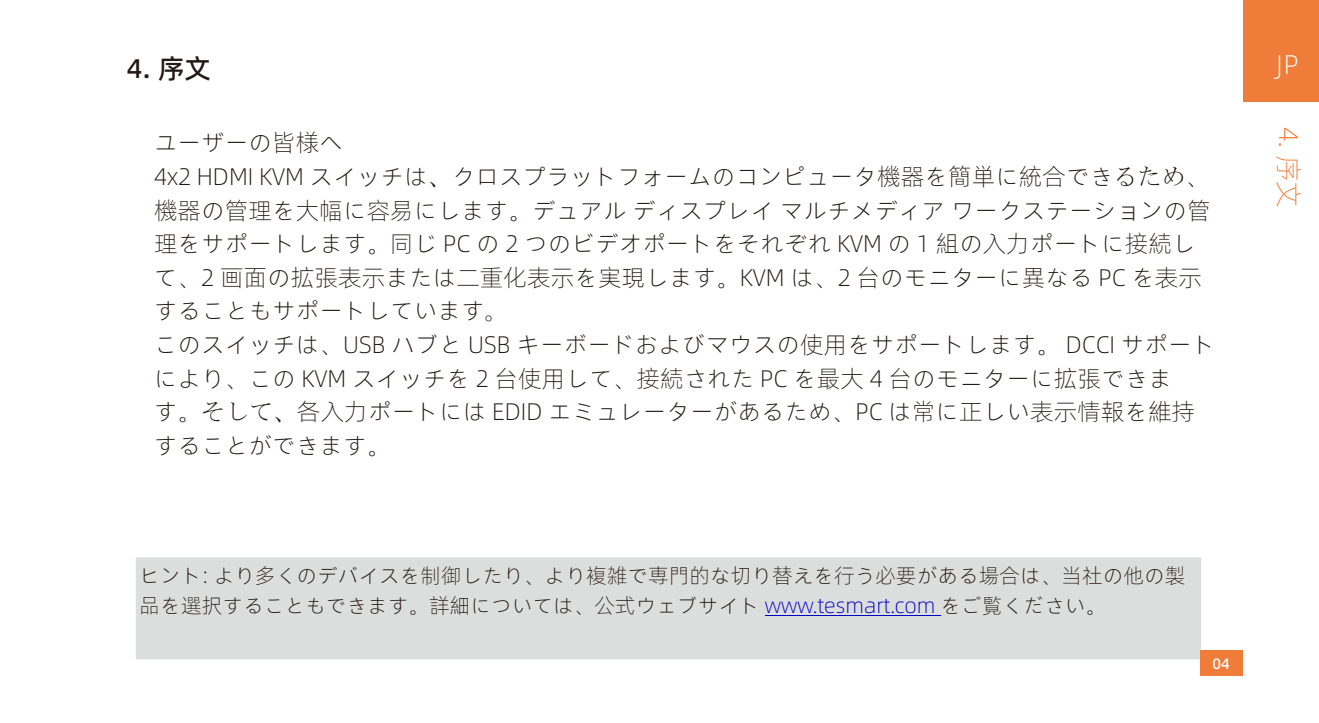
<style>
.page{position:relative;width:1319px;height:723px;background:#fff}
.page>*{position:absolute;margin:0;border:0;box-sizing:border-box;transform-origin:0 0}
.t1{font:27px "Alibaba Pu Hui Ti 2 65 Medium";color:#231916}
.t2{font:27px "Alibaba Pu Hui Ti 2 35 Thin";color:#ef7c38}
.t3{font:27px "Alibaba Pu Hui Ti 2 35 Thin";color:#fff}
.t4{font:24px/33.6px "Alibaba Pu Hui Ti 2 35 Thin";color:#231916}
.t5{font:21px/29.4px "Alibaba Pu Hui Ti 2 35 Thin";color:#231916}
.t6{font:15px "Alibaba Pu Hui Ti 2 65 Medium";color:#fff}
.s1{font-family:"MS Mincho"}
.s2{color:#0000c4}
</style>
<div class="page">
<div style="left:1242px;top:0;width:76px;height:102px;background:#ef7c38"></div>
<div style="left:136px;top:557px;width:1065px;height:103px;background:#dcdddd"></div>
<div style="left:1199px;top:651px;width:43px;height:25px;background:#ef7c38"></div>
<hr style="left:764px;top:615px;width:176px;height:1px;background:#0000c4">
<p class="t1" style="left:127px;top:55px;width:86px">4. 序文</p>
<p class="t3" style="left:1276px;top:51px;width:24px">JP</p>
<p class="t4" style="left:154px;top:126px;width:1062px">ユーザーの皆様へ<br>4x2 HDMI KVM スイッチは<span class="s1">、</span>クロスプラットフォームのコンピュータ機器を簡単に統合でき<span class="s1">るため</span>、機器の管理を大幅に容易にします。デュアル ディスプレイ マルチメディア ワークステーションの管理をサポートします。同じ PC の 2 つのビデオポートをそれぞれ KVM の 1 組の入力ポートに接続して、2 画面の拡張表示または二重化表示を実現します。KVM は、2 台のモニターに異なる PC を表示することもサポートしています<span class="s1">。<br></span>このスイッチは、USB ハブと USB キーボードおよびマウスの使用をサポートします。 DCCI サポートにより、この KVM スイッチを 2 台使用して、接続された PC を最大 4 台のモニターに拡張できま<br>す。<span class="s1">そして、</span>各入力ポートには EDID エミュレーターがあるため、PC は常に正しい表示情報を維持することができます。</p>
<p class="t5" style="left:140px;top:561px;width:1047px">ヒント: より多くのデバイスを制御したり、より複雑で専門的な切り替えを行う必要がある場合は、当社の他の製品を選択することもできます。詳細については、公式ウェブサイト <span class="s2">www.tesmart.com</span> をご覧ください。</p>
<p class="t6" style="left:1212px;top:656px;width:19px">04</p>
<p class="t2" style="left:1301px;top:127px;width:83px;rotate:90deg">4. 序文</p>
</div>
